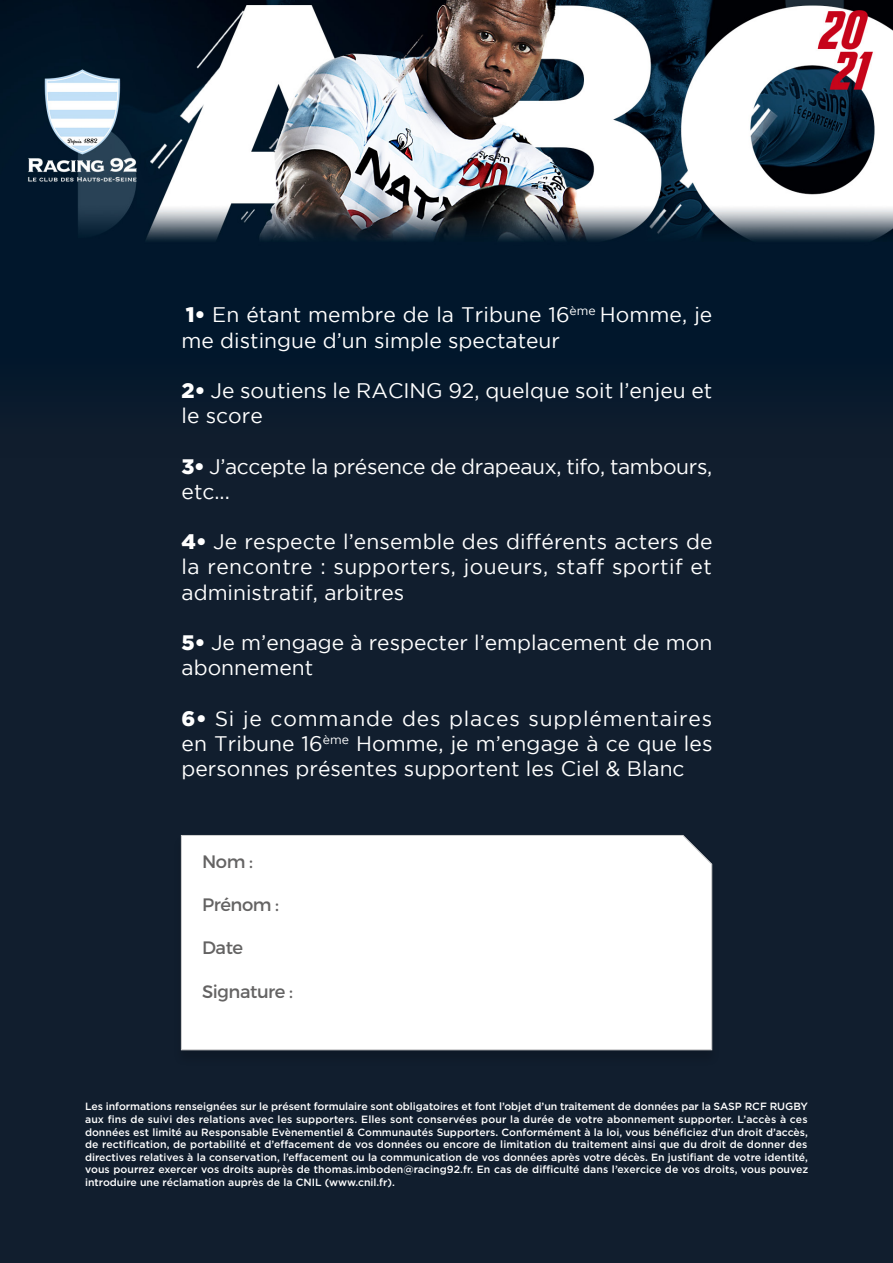
<style>
.page{position:relative;width:893px;height:1263px;background:#fff}
.page>*{position:absolute;margin:0;border:0;box-sizing:border-box;transform-origin:0 0}
.t1{font:21px/25.2px "Gotham";color:#fff}
.t2{font:21px/25.2px "Gotham";letter-spacing:-.02em;color:#fff}
.t3{font:18px "Montserrat";letter-spacing:-.025em;color:#646363}
.t4{font:500 10.5px/12.6px "Gotham";color:#fff;text-align:justify}
.s1{font-weight:900}
</style>
<div class="page">
<div style="left:0;top:0;width:892px;height:1263px;background:#111e2e"></div>
<img style="left:0;top:0;width:893px;height:457px">
<div style="left:173px;top:835px;width:547px;height:231px;background:#000;opacity:.15"></div>
<div style="left:181px;top:835px;width:531px;height:215px;background:#fff"></div>
<h1 class="t1" style="left:182px;top:302px;width:532px"><span class="s1">1•</span> En étant membre de la Tribune 16<sup>ème</sup> Homme, je me distingue d’un simple spectateur</h1>
<h1 class="t1" style="left:182px;top:378px;width:532px"><span class="s1">2•</span> Je soutiens le RACING 92, quelque soit l’enjeu et le score</h1>
<h1 class="t2" style="left:182px;top:453px;width:532px"><span class="s1">3•</span> J’accepte la présence de drapeaux, tifo, tambours, etc...</h1>
<h1 class="t1" style="left:182px;top:529px;width:532px;text-align:justify"><span class="s1">4•</span> Je respecte l’ensemble des différents acters de la rencontre : supporters, joueurs, staff sportif et administratif, arbitres</h1>
<h1 class="t1" style="left:182px;top:630px;width:532px"><span class="s1">5•</span> Je m’engage à respecter l’emplacement de mon abonnement</h1>
<h1 class="t1" style="left:182px;top:705px;width:532px;text-align:justify"><span class="s1">6•</span> Si je commande des places supplémentaires en Tribune 16<sup>ème</sup> Homme, je m’engage à ce que les personnes présentes supportent les Ciel &amp; Blanc</h1>
<h2 class="t3" style="left:202px;top:850px;width:52px">Nom :</h2>
<h2 class="t3" style="left:202px;top:893px;width:79px">Prénom :</h2>
<h2 class="t3" style="left:202px;top:937px;width:42px">Date</h2>
<h2 class="t3" style="left:202px;top:980px;width:93px">Signature :</h2>
<p class="t4" style="left:85px;top:1100px;width:725px">Les informations renseignées sur le présent formulaire sont obligatoires et font l’objet d’un traitement de données par la SASP RCF RUGBY aux fins de suivi des relations avec les supporters. Elles sont conservées pour la durée de votre abonnement supporter. L’accès à ces données est limité au Responsable Evènementiel &amp; Communautés Supporters. Conformément à la loi, vous bénéficiez d’un droit d’accès, de rectification, de portabilité et d’effacement de vos données ou encore de limitation du traitement ainsi que du droit de donner des directives relatives à la conservation, l’effacement ou la communication de vos données après votre décès. En justifiant de votre identité, vous pourrez exercer vos droits auprès de thomas.imboden@racing92.fr. En cas de difficulté dans l’exercice de vos droits, vous pouvez introduire une réclamation auprès de la CNIL (www.cnil.fr).</p>
</div>
